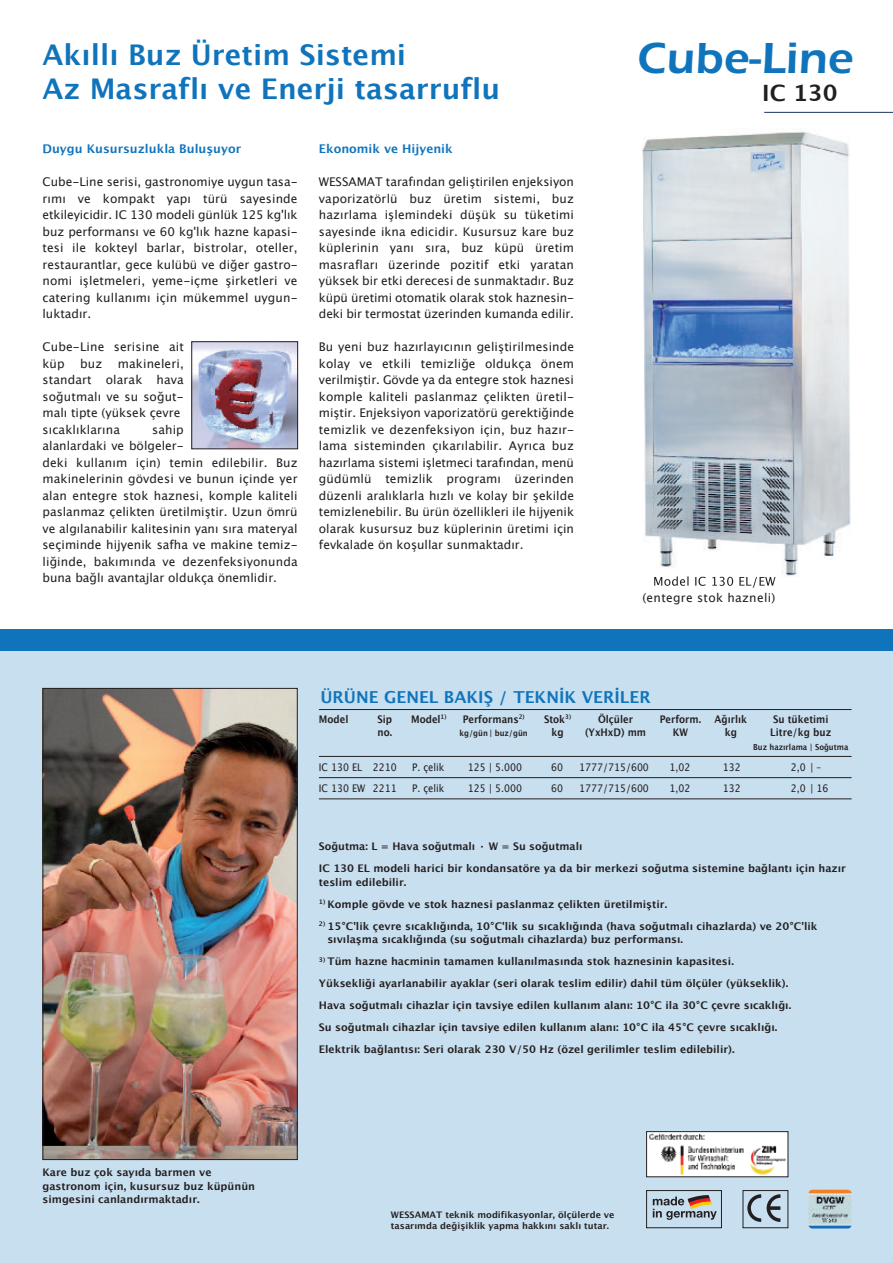
<style>
.page{position:relative;width:893px;height:1263px;background:#fff}
.page>*{position:absolute;margin:0;border:0;box-sizing:border-box;transform-origin:0 0}
.t1{font:600 45px "Itc Eras";letter-spacing:.01em;color:#1074bc}
.t2{font:700 28.5px/34.2px "Lucida Grande";color:#1074bc}
.t3{font:700 22.5px "Lucida Grande";color:#231f20}
.t4{font:700 16.5px "Lucida Grande";color:#1074bc}
.t5{font:12px/16.5px "Lucida Grande";letter-spacing:.005em;color:#231f20;text-align:justify}
.t6{font:700 12px "Lucida Grande";color:#1074bc}
.t7{font:12px "Lucida Grande";letter-spacing:.025em;color:#231f20}
.t8{font:700 10.5px/22px "Lucida Grande";color:#231f20}
.t9{font:10.5px "Lucida Grande";color:#231f20;scale:.9 1}
.t10{font:700 10.5px "Lucida Grande";color:#231f20;scale:.9 1}
.t11{font:700 9px/11.2px "Lucida Grande";color:#231f20}
.t12{font:700 8.25px "Lucida Grande";color:#231f20;scale:.9 1}
</style>
<div class="page">
<div style="left:0;top:651px;width:893px;height:612px;background:#c8dfef"></div>
<div style="left:0;top:629px;width:893px;height:22px;background:#1074bc"></div>
<hr style="left:319px;top:709px;width:533px;height:1px;background:#231f20">
<hr style="left:319px;top:756px;width:533px;height:1px;background:#231f20">
<hr style="left:319px;top:777px;width:533px;height:1px;background:#231f20">
<hr style="left:319px;top:798px;width:533px;height:1px;background:#231f20">
<img style="left:642px;top:111px;width:225px;height:468px">
<img style="left:654px;top:576px;width:121px;height:10px">
<img style="left:45px;top:690px;width:251px;height:468px">
<div style="left:43px;top:688px;width:255px;height:472px;border:1px solid #231f20"></div>
<svg style="left:747px;top:1194px;width:34px;height:28px"></svg>
<svg style="left:653px;top:1195px;width:64px;height:25px"></svg>
<div style="left:743px;top:1190px;width:45px;height:38px;border:1px solid #231f20"></div>
<img style="left:808px;top:1190px;width:44px;height:38px;border-radius:4px">
<div style="left:646px;top:1190px;width:76px;height:38px;border:1px solid #231f20"></div>
<img style="left:193px;top:343px;width:103px;height:104px">
<div style="left:191px;top:341px;width:107px;height:108px;border:1px solid #231f20"></div>
<img style="left:648px;top:1133px;width:138px;height:42px">
<div style="left:646px;top:1131px;width:142px;height:46px;border:1px solid #231f20"></div>
<hr style="left:764px;top:112px;width:129px;height:1px;background:#1b3463">
<h2 class="t2" style="left:43px;top:37px;width:459px">Akıllı Buz Üretim Sistemi<br>Az Masraflı ve Enerji tasarruflu</h2>
<p class="t6" style="left:319px;top:141px;width:135px">Ekonomik ve Hijyenik</p>
<p class="t5" style="left:319px;top:173px;width:257px">WESSAMAT tarafından geliştirilen enjeksiyon vaporizatörlü buz üretim sistemi, buz hazırlama işlemindeki düşük su tüketimi sayesinde ikna edicidir. Kusursuz kare buz küplerinin yanı sıra, buz küpü üretim masrafları üzerinde pozitif etki yaratan yüksek bir etki derecesi de sunmaktadır. Buz küpü üretimi otomatik olarak stok haznesin&shy;deki bir termostat üzerinden kumanda edilir.</p>
<p class="t5" style="left:319px;top:338px;width:257px">Bu yeni buz hazırlayıcının geliştirilmesinde kolay ve etkili temizliğe oldukça önem verilmiştir. Gövde ya da entegre stok haznesi komple kaliteli paslanmaz çelikten üretil&shy;miştir. Enjeksiyon vaporizatörü gerektiğinde temizlik ve dezenfeksiyon için, buz hazır&shy;lama sisteminden çıkarılabilir. Ayrıca buz hazırlama sistemi işletmeci tarafından, menü güdümlü temizlik programı üzerinden düzenli aralıklarla hızlı ve kolay bir şekilde temizlenebilir. Bu ürün özellikleri ile hijyenik olarak kusursuz buz küplerinin üretimi için fevkalade ön koşullar sunmaktadır.</p>
<p class="t6" style="left:43px;top:141px;width:200px">Duygu Kusursuzlukla Buluşuyor</p>
<p class="t5" style="left:43px;top:173px;width:257px">Cube-Line serisi, gastronomiye uygun tasa&shy;rımı ve kompakt yapı türü sayesinde etkileyicidir. IC 130 modeli günlük 125 kg'lık buz performansı ve 60 kg'lık hazne kapasi&shy;tesi ile kokteyl barlar, bistrolar, oteller, restaurantlar, gece kulübü ve diğer gastro&shy;nomi işletmeleri, yeme-içme şirketleri ve catering kullanımı için mükemmel uygun&shy;luktadır.</p>
<p class="t5" style="left:43px;top:338px;width:143px">Cube-Line serisine ait küp</p>
<p class="t5" style="left:43px;top:355px;width:143px;text-align:left;text-indent:75px">makineleri, standart olarak hava soğutmalı ve su soğut&shy;malı tipte (yüksek çevre sıcaklıklarına</p>
<p class="t5" style="left:80px;top:355px;width:24px">buz</p>
<p class="t5" style="left:43px;top:421px;width:257px;text-align:left;text-indent:110px">sahip<br>alanlardaki ve bölgeler-<br>deki kullanım için) temin edilebilir. Buz makinelerinin gövdesi ve bunun içinde yer alan entegre stok haznesi, komple kaliteli paslanmaz çelikten üretilmiştir. Uzun ömrü ve algılanabilir kalitesinin yanı sıra materyal seçiminde hijyenik safha ve makine temiz&shy;liğinde, bakımında ve dezenfeksiyonunda buna bağlı avantajlar oldukça önemlidir.</p>
<h1 class="t1" style="left:637px;top:43px;width:217px">Cube-Line</h1>
<h3 class="t3" style="left:762px;top:79px;width:77px">IC 130</h3>
<p class="t7" style="left:642px;top:590px;width:135px">(entegre stok hazneli)</p>
<h3 class="t4" style="left:320px;top:687px;width:332px">ÜRÜNE GENEL BAKIŞ / TEKNİK VERİLER</h3>
<p class="t10" style="left:319px;top:712px;width:34px">Model</p>
<p class="t10" style="left:377px;top:712px;width:18px">Sip</p>
<p class="t10" style="left:411px;top:712px;width:41px">Model<sup>1)</sup></p>
<p class="t10" style="left:463px;top:712px;width:70px">Performans<sup>2)</sup></p>
<p class="t10" style="left:544px;top:712px;width:32px">Stok<sup>3)</sup></p>
<p class="t10" style="left:598px;top:712px;width:40px">Ölçüler</p>
<p class="t10" style="left:660px;top:712px;width:47px">Perform.</p>
<p class="t10" style="left:715px;top:712px;width:38px">Ağırlık</p>
<p class="t10" style="left:773px;top:712px;width:63px">Su tüketimi</p>
<p class="t10" style="left:378px;top:726px;width:18px">no.</p>
<p class="t12" style="left:459px;top:728px;width:77px">kg/gün | buz/gün</p>
<p class="t10" style="left:551px;top:726px;width:15px">kg</p>
<p class="t10" style="left:585px;top:726px;width:69px">(YxHxD) mm</p>
<p class="t10" style="left:673px;top:726px;width:18px">KW</p>
<p class="t10" style="left:725px;top:726px;width:15px">kg</p>
<p class="t10" style="left:770px;top:726px;width:69px">Litre/kg buz</p>
<p class="t12" style="left:753px;top:742px;width:107px">Buz hazırlama | Soğutma</p>
<p class="t9" style="left:319px;top:761px;width:88px">IC 130 EL 2210</p>
<p class="t9" style="left:412px;top:761px;width:37px">P. çelik</p>
<p class="t9" style="left:468px;top:761px;width:62px">125 | 5.000</p>
<p class="t9" style="left:551px;top:761px;width:15px">60</p>
<p class="t9" style="left:579px;top:761px;width:79px">1777/715/600</p>
<p class="t9" style="left:669px;top:761px;width:25px">1,02</p>
<p class="t9" style="left:723px;top:761px;width:21px">132</p>
<p class="t9" style="left:791px;top:761px;width:35px">2,0 | –</p>
<p class="t9" style="left:319px;top:782px;width:88px">IC 130 EW 2211</p>
<p class="t9" style="left:412px;top:782px;width:37px">P. çelik</p>
<p class="t9" style="left:468px;top:782px;width:62px">125 | 5.000</p>
<p class="t9" style="left:551px;top:782px;width:15px">60</p>
<p class="t9" style="left:579px;top:782px;width:79px">1777/715/600</p>
<p class="t9" style="left:669px;top:782px;width:25px">1,02</p>
<p class="t9" style="left:723px;top:782px;width:21px">132</p>
<p class="t9" style="left:791px;top:782px;width:43px">2,0 | 16</p>
<p class="t8" style="left:43px;top:1165px;width:214px;line-height:13.5px">Kare buz çok sayıda barmen ve gastronom için, kusursuz buz küpünün simgesini canlandırmaktadır.</p>
<p class="t8" style="left:319px;top:835px;width:529px">Soğutma: L = Hava soğutmalı · W = Su soğutmalı<br>IC 130 EL modeli harici bir kondansatöre ya da bir merkezi soğutma sistemine bağlantı için hazır</p>
<p class="t8" style="left:319px;top:871px;width:89px">teslim edilebilir.</p>
<p class="t8" style="left:319px;top:893px;width:350px"><sup>1)</sup> Komple gövde ve stok haznesi paslanmaz çelikten üretilmiştir.</p>
<p class="t8" style="left:327px;top:919px;width:492px;line-height:13.5px;text-indent:-8px"><sup>2)</sup> 15°C'lik çevre sıcaklığında, 10°C'lik su sıcaklığında (hava soğutmalı cihazlarda) ve 20°C'lik sıvılaşma sıcaklığında (su soğutmalı cihazlarda) buz performansı.</p>
<p class="t8" style="left:319px;top:950px;width:474px"><sup>3)</sup> Tüm hazne hacminin tamamen kullanılmasında stok haznesinin kapasitesi.<br>Yüksekliği ayarlanabilir ayaklar (seri olarak teslim edilir) dahil tüm ölçüler (yükseklik).<br>Hava soğutmalı cihazlar için tavsiye edilen kullanım alanı: 10°C ila 30°C çevre sıcaklığı.<br>Su soğutmalı cihazlar için tavsiye edilen kullanım alanı: 10°C ila 45°C çevre sıcaklığı.<br>Elektrik bağlantısı: Seri olarak 230 V/50 Hz (özel gerilimler teslim edilebilir).</p>
<p class="t11" style="left:391px;top:1208px;width:225px">WESSAMAT teknik modifikasyonlar, ölçülerde ve tasarımda değişiklik yapma hakkını saklı tutar.</p>
</div>
